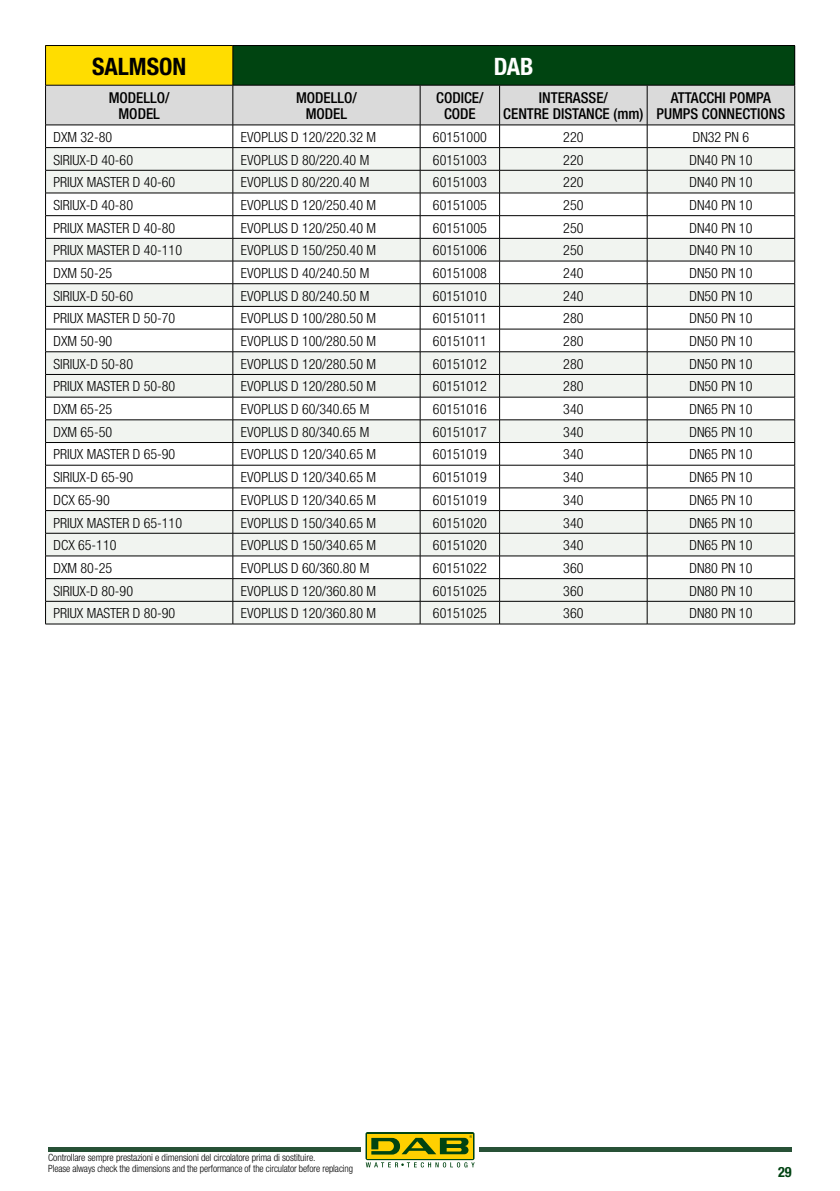
<style>
.page{position:relative;width:840px;height:1191px;background:#fff}
.page>*{position:absolute;margin:0;border:0;box-sizing:border-box;transform-origin:0 0}
.t1{font:700 condensed 24px "Helvetica Neue LT";color:#000}
.t2{font:700 condensed 24px "Helvetica Neue LT";color:#fff}
.t3{font:500 condensed 15px/16px "Helvetica Neue LT";color:#000;text-align:center}
.t4{font:700 condensed 14.2px "Helvetica Neue LT";color:#004312}
.t5{font:300 condensed 14px "Helvetica Neue LT";color:#000}
.t6{font:300 condensed 10px/11px "Helvetica Neue LT";letter-spacing:-.01em;color:#000}
</style>
<div class="page">
<hr style="left:48px;top:1147px;width:312px;height:4px;background:#285136">
<hr style="left:479px;top:1147px;width:312px;height:4px;background:#285136">
<div style="left:365px;top:1132px;width:109px;height:28px;background:linear-gradient(to right,#ffd000,#ffd000);border-radius:2px"></div>
<div style="left:367px;top:1133px;width:105px;height:25px;background:#ffd000"></div>
<svg style="left:365px;top:1162px;width:109px;height:5px"></svg>
<svg style="left:371px;top:1135px;width:100px;height:19px"></svg>
<div style="left:46px;top:46px;width:187px;height:39px;background:#fd0"></div>
<div style="left:233px;top:46px;width:561px;height:39px;background:#041"></div>
<hr style="left:45px;top:45px;width:188px;height:1px;background:#000">
<hr style="left:45px;top:46px;width:1px;height:39px;background:#000">
<hr style="left:233px;top:45px;width:187px;height:1px;background:#000">
<hr style="left:232px;top:46px;width:1px;height:39px;background:#000">
<hr style="left:420px;top:45px;width:79px;height:1px;background:#000">
<hr style="left:499px;top:45px;width:147px;height:1px;background:#000">
<hr style="left:646px;top:45px;width:148px;height:1px;background:#000">
<hr style="left:794px;top:46px;width:1px;height:39px;background:#000">
<svg style="left:45px;top:85px;width:750px;height:539px"></svg>
<hr style="left:45px;top:623px;width:188px;height:1px;background:#000">
<hr style="left:233px;top:623px;width:187px;height:1px;background:#000">
<hr style="left:420px;top:623px;width:79px;height:1px;background:#000">
<hr style="left:499px;top:623px;width:147px;height:1px;background:#000">
<hr style="left:646px;top:623px;width:148px;height:1px;background:#000">
<h1 class="t1" style="left:92px;top:52px;width:96px">SALMSON</h1>
<h1 class="t2" style="left:493px;top:52px;width:41px">DAB</h1>
<p class="t3" style="left:109px;top:89px;width:62px">MODELLO/<br>MODEL</p>
<p class="t3" style="left:296px;top:89px;width:62px">MODELLO/<br>MODEL</p>
<p class="t3" style="left:436px;top:89px;width:49px">CODICE/<br>CODE</p>
<p class="t3" style="left:503px;top:89px;width:141px">INTERASSE/<br>CENTRE DISTANCE (mm)</p>
<p class="t3" style="left:656px;top:89px;width:130px">ATTACCHI POMPA<br>PUMPS CONNECTIONS</p>
<p class="t5" style="left:54px;top:129px;width:60px">DXM 32-80</p>
<p class="t5" style="left:241px;top:129px;width:137px">EVOPLUS D 120/220.32 M</p>
<p class="t5" style="left:432px;top:129px;width:55px">60151000</p>
<p class="t5" style="left:563px;top:129px;width:22px">220</p>
<p class="t5" style="left:692px;top:129px;width:58px">DN32 PN 6</p>
<p class="t5" style="left:54px;top:151px;width:81px">SIRIUX-D 40-60</p>
<p class="t5" style="left:241px;top:151px;width:130px">EVOPLUS D 80/220.40 M</p>
<p class="t5" style="left:432px;top:151px;width:55px">60151003</p>
<p class="t5" style="left:563px;top:151px;width:22px">220</p>
<p class="t5" style="left:689px;top:151px;width:64px">DN40 PN 10</p>
<p class="t5" style="left:54px;top:174px;width:123px">PRIUX MASTER D 40-60</p>
<p class="t5" style="left:241px;top:174px;width:130px">EVOPLUS D 80/220.40 M</p>
<p class="t5" style="left:432px;top:174px;width:55px">60151003</p>
<p class="t5" style="left:563px;top:174px;width:22px">220</p>
<p class="t5" style="left:689px;top:174px;width:64px">DN40 PN 10</p>
<p class="t5" style="left:54px;top:197px;width:81px">SIRIUX-D 40-80</p>
<p class="t5" style="left:241px;top:197px;width:137px">EVOPLUS D 120/250.40 M</p>
<p class="t5" style="left:432px;top:197px;width:55px">60151005</p>
<p class="t5" style="left:563px;top:197px;width:22px">250</p>
<p class="t5" style="left:689px;top:197px;width:64px">DN40 PN 10</p>
<p class="t5" style="left:54px;top:220px;width:123px">PRIUX MASTER D 40-80</p>
<p class="t5" style="left:241px;top:220px;width:137px">EVOPLUS D 120/250.40 M</p>
<p class="t5" style="left:432px;top:220px;width:55px">60151005</p>
<p class="t5" style="left:563px;top:220px;width:22px">250</p>
<p class="t5" style="left:689px;top:220px;width:64px">DN40 PN 10</p>
<p class="t5" style="left:54px;top:242px;width:130px">PRIUX MASTER D 40-110</p>
<p class="t5" style="left:241px;top:242px;width:137px">EVOPLUS D 150/250.40 M</p>
<p class="t5" style="left:432px;top:242px;width:55px">60151006</p>
<p class="t5" style="left:563px;top:242px;width:22px">250</p>
<p class="t5" style="left:689px;top:242px;width:64px">DN40 PN 10</p>
<p class="t5" style="left:54px;top:265px;width:60px">DXM 50-25</p>
<p class="t5" style="left:241px;top:265px;width:130px">EVOPLUS D 40/240.50 M</p>
<p class="t5" style="left:432px;top:265px;width:55px">60151008</p>
<p class="t5" style="left:563px;top:265px;width:22px">240</p>
<p class="t5" style="left:689px;top:265px;width:64px">DN50 PN 10</p>
<p class="t5" style="left:54px;top:288px;width:81px">SIRIUX-D 50-60</p>
<p class="t5" style="left:241px;top:288px;width:130px">EVOPLUS D 80/240.50 M</p>
<p class="t5" style="left:432px;top:288px;width:55px">60151010</p>
<p class="t5" style="left:563px;top:288px;width:22px">240</p>
<p class="t5" style="left:689px;top:288px;width:64px">DN50 PN 10</p>
<p class="t5" style="left:54px;top:310px;width:123px">PRIUX MASTER D 50-70</p>
<p class="t5" style="left:241px;top:310px;width:137px">EVOPLUS D 100/280.50 M</p>
<p class="t5" style="left:432px;top:310px;width:55px">60151011</p>
<p class="t5" style="left:563px;top:310px;width:22px">280</p>
<p class="t5" style="left:689px;top:310px;width:64px">DN50 PN 10</p>
<p class="t5" style="left:54px;top:333px;width:60px">DXM 50-90</p>
<p class="t5" style="left:241px;top:333px;width:137px">EVOPLUS D 100/280.50 M</p>
<p class="t5" style="left:432px;top:333px;width:55px">60151011</p>
<p class="t5" style="left:563px;top:333px;width:22px">280</p>
<p class="t5" style="left:689px;top:333px;width:64px">DN50 PN 10</p>
<p class="t5" style="left:54px;top:356px;width:81px">SIRIUX-D 50-80</p>
<p class="t5" style="left:241px;top:356px;width:137px">EVOPLUS D 120/280.50 M</p>
<p class="t5" style="left:432px;top:356px;width:55px">60151012</p>
<p class="t5" style="left:563px;top:356px;width:22px">280</p>
<p class="t5" style="left:689px;top:356px;width:64px">DN50 PN 10</p>
<p class="t5" style="left:54px;top:378px;width:123px">PRIUX MASTER D 50-80</p>
<p class="t5" style="left:241px;top:378px;width:137px">EVOPLUS D 120/280.50 M</p>
<p class="t5" style="left:432px;top:378px;width:55px">60151012</p>
<p class="t5" style="left:563px;top:378px;width:22px">280</p>
<p class="t5" style="left:689px;top:378px;width:64px">DN50 PN 10</p>
<p class="t5" style="left:54px;top:401px;width:60px">DXM 65-25</p>
<p class="t5" style="left:241px;top:401px;width:130px">EVOPLUS D 60/340.65 M</p>
<p class="t5" style="left:432px;top:401px;width:55px">60151016</p>
<p class="t5" style="left:563px;top:401px;width:22px">340</p>
<p class="t5" style="left:689px;top:401px;width:64px">DN65 PN 10</p>
<p class="t5" style="left:54px;top:424px;width:60px">DXM 65-50</p>
<p class="t5" style="left:241px;top:424px;width:130px">EVOPLUS D 80/340.65 M</p>
<p class="t5" style="left:432px;top:424px;width:55px">60151017</p>
<p class="t5" style="left:563px;top:424px;width:22px">340</p>
<p class="t5" style="left:689px;top:424px;width:64px">DN65 PN 10</p>
<p class="t5" style="left:54px;top:446px;width:123px">PRIUX MASTER D 65-90</p>
<p class="t5" style="left:241px;top:446px;width:137px">EVOPLUS D 120/340.65 M</p>
<p class="t5" style="left:432px;top:446px;width:55px">60151019</p>
<p class="t5" style="left:563px;top:446px;width:22px">340</p>
<p class="t5" style="left:689px;top:446px;width:64px">DN65 PN 10</p>
<p class="t5" style="left:54px;top:469px;width:81px">SIRIUX-D 65-90</p>
<p class="t5" style="left:241px;top:469px;width:137px">EVOPLUS D 120/340.65 M</p>
<p class="t5" style="left:432px;top:469px;width:55px">60151019</p>
<p class="t5" style="left:563px;top:469px;width:22px">340</p>
<p class="t5" style="left:689px;top:469px;width:64px">DN65 PN 10</p>
<p class="t5" style="left:54px;top:492px;width:58px">DCX 65-90</p>
<p class="t5" style="left:241px;top:492px;width:137px">EVOPLUS D 120/340.65 M</p>
<p class="t5" style="left:432px;top:492px;width:55px">60151019</p>
<p class="t5" style="left:563px;top:492px;width:22px">340</p>
<p class="t5" style="left:689px;top:492px;width:64px">DN65 PN 10</p>
<p class="t5" style="left:54px;top:514px;width:130px">PRIUX MASTER D 65-110</p>
<p class="t5" style="left:241px;top:514px;width:137px">EVOPLUS D 150/340.65 M</p>
<p class="t5" style="left:432px;top:514px;width:55px">60151020</p>
<p class="t5" style="left:563px;top:514px;width:22px">340</p>
<p class="t5" style="left:689px;top:514px;width:64px">DN65 PN 10</p>
<p class="t5" style="left:54px;top:537px;width:64px">DCX 65-110</p>
<p class="t5" style="left:241px;top:537px;width:137px">EVOPLUS D 150/340.65 M</p>
<p class="t5" style="left:432px;top:537px;width:55px">60151020</p>
<p class="t5" style="left:563px;top:537px;width:22px">340</p>
<p class="t5" style="left:689px;top:537px;width:64px">DN65 PN 10</p>
<p class="t5" style="left:54px;top:560px;width:60px">DXM 80-25</p>
<p class="t5" style="left:241px;top:560px;width:130px">EVOPLUS D 60/360.80 M</p>
<p class="t5" style="left:432px;top:560px;width:55px">60151022</p>
<p class="t5" style="left:563px;top:560px;width:22px">360</p>
<p class="t5" style="left:689px;top:560px;width:64px">DN80 PN 10</p>
<p class="t5" style="left:54px;top:582px;width:81px">SIRIUX-D 80-90</p>
<p class="t5" style="left:241px;top:582px;width:137px">EVOPLUS D 120/360.80 M</p>
<p class="t5" style="left:432px;top:582px;width:55px">60151025</p>
<p class="t5" style="left:563px;top:582px;width:22px">360</p>
<p class="t5" style="left:689px;top:582px;width:64px">DN80 PN 10</p>
<p class="t5" style="left:54px;top:605px;width:123px">PRIUX MASTER D 80-90</p>
<p class="t5" style="left:241px;top:605px;width:137px">EVOPLUS D 120/360.80 M</p>
<p class="t5" style="left:432px;top:605px;width:55px">60151025</p>
<p class="t5" style="left:563px;top:605px;width:22px">360</p>
<p class="t5" style="left:689px;top:605px;width:64px">DN80 PN 10</p>
<p class="t6" style="left:48px;top:1151px;width:306px">Controllare sempre prestazioni e dimensioni del circolatore prima di sostituire.<br>Please always check the dimensions and the performance of the circulator before replacing</p>
<p class="t4" style="left:777px;top:1163px;width:15px">29</p>
</div>
